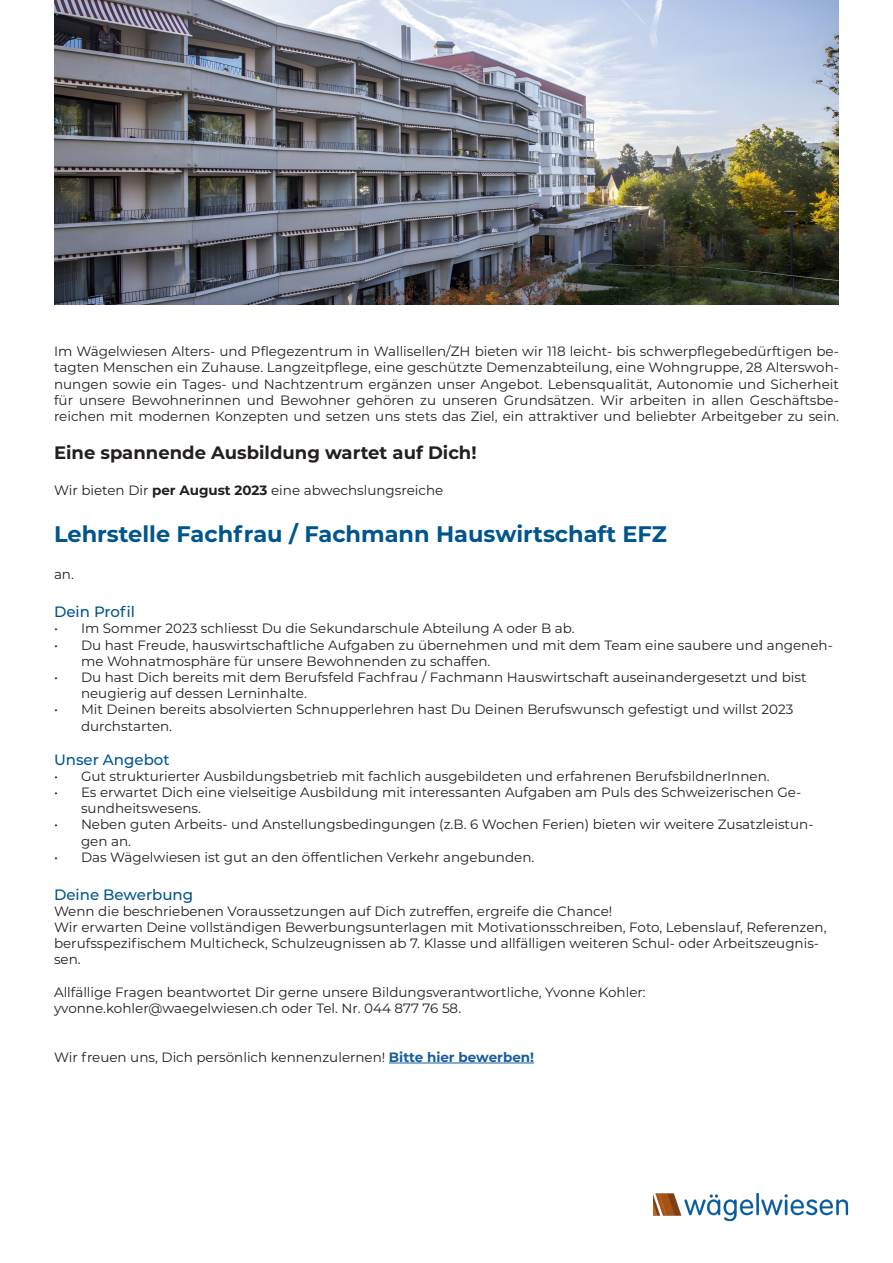
<style>
.page{position:relative;width:893px;height:1263px;background:#fff}
.page>*{position:absolute;margin:0;border:0;box-sizing:border-box;transform-origin:0 0}
.t1{font:700 22.5px "Montserrat";color:#00558c}
.t2{font:700 18px "Montserrat";color:#231f20}
.t3{font:500 15px "Montserrat";color:#00558c}
.t4{font:13.5px/16.2px "Montserrat";color:#231f20}
.s1{font-weight:700}
.s2{font-weight:700;color:#175d9e}
</style>
<div class="page">
<hr style="left:389px;top:1063px;width:145px;height:1px;background:#175d9e">
<img style="left:654px;top:1192px;width:195px;height:30px">
<img style="left:54px;top:0;width:785px;height:304px">
<p class="t4" style="left:54px;top:343px;width:786px;text-align:justify">Im Wägelwiesen Alters- und Pflegezentrum in Wallisellen/ZH bieten wir 118 leicht- bis schwerpflegebedürftigen be&shy;tagten Menschen ein Zuhause. Langzeitpflege, eine geschützte Demenzabteilung, eine Wohngruppe, 28 Alterswoh&shy;nungen sowie ein Tages- und Nachtzentrum ergänzen unser Angebot. Lebensqualität, Autonomie und Sicherheit für unsere Bewohnerinnen und Bewohner gehören zu unseren Grundsätzen. Wir arbeiten in allen Geschäftsbe&shy;reichen mit modernen Konzepten und setzen uns stets das Ziel, ein attraktiver und beliebter Arbeitgeber zu sein.</p>
<p class="t2" style="left:54px;top:439px;width:424px">Eine spannende Ausbildung wartet auf Dich!</p>
<p class="t4" style="left:54px;top:481px;width:391px">Wir bieten Dir <span class="s1">per August 2023</span> eine abwechslungsreiche</p>
<p class="t1" style="left:54px;top:517px;width:615px">Lehrstelle Fachfrau / Fachmann Hauswirtschaft EFZ</p>
<p class="t4" style="left:54px;top:565px;width:21px">an.</p>
<p class="t3" style="left:54px;top:601px;width:82px">Dein Profil</p>
<p class="t4" style="left:54px;top:620px;width:522px">• Im Sommer 2023 schliesst Du die Sekundarschule Abteilung A oder B ab.</p>
<p class="t4" style="left:81px;top:636px;width:753px;text-indent:-27px">• Du hast Freude, hauswirtschaftliche Aufgaben zu übernehmen und mit dem Team eine saubere und angeneh&shy;me Wohnatmosphäre für unsere Bewohnenden zu schaffen.</p>
<p class="t4" style="left:81px;top:669px;width:727px;text-indent:-27px">• Du hast Dich bereits mit dem Berufsfeld Fachfrau / Fachmann Hauswirtschaft auseinandergesetzt und bist neugierig auf dessen Lerninhalte.</p>
<p class="t4" style="left:81px;top:701px;width:714px;text-indent:-27px">• Mit Deinen bereits absolvierten Schnupperlehren hast Du Deinen Berufswunsch gefestigt und willst 2023 durchstarten.</p>
<p class="t3" style="left:54px;top:749px;width:117px">Unser Angebot</p>
<p class="t4" style="left:54px;top:767px;width:717px">• Gut strukturierter Ausbildungsbetrieb mit fachlich ausgebildeten und erfahrenen BerufsbildnerInnen.</p>
<p class="t4" style="left:81px;top:784px;width:722px;text-indent:-27px">• Es erwartet Dich eine vielseitige Ausbildung mit interessanten Aufgaben am Puls des Schweizerischen Ge&shy;sundheitswesens.</p>
<p class="t4" style="left:81px;top:816px;width:734px;text-indent:-27px">• Neben guten Arbeits- und Anstellungsbedingungen (z.B. 6 Wochen Ferien) bieten wir weitere Zusatzleistun&shy;gen an.</p>
<p class="t4" style="left:54px;top:848px;width:482px">• Das Wägelwiesen ist gut an den öffentlichen Verkehr angebunden.</p>
<p class="t3" style="left:54px;top:884px;width:141px">Deine Bewerbung</p>
<p class="t4" style="left:54px;top:902px;width:560px">Wenn die beschriebenen Voraussetzungen auf Dich zutreffen, ergreife die Chance!</p>
<p class="t4" style="left:54px;top:919px;width:774px">Wir erwarten Deine vollständigen Bewerbungsunterlagen mit Motivationsschreiben, Foto, Lebenslauf, Referenzen, berufsspezifischem Multicheck, Schulzeugnissen ab 7. Klasse und allfälligen weiteren Schul- oder Arbeitszeugnis&shy;sen.</p>
<p class="t4" style="left:54px;top:983px;width:593px">Allfällige Fragen beantwortet Dir gerne unsere Bildungsverantwortliche, Yvonne Kohler:</p>
<p class="t4" style="left:54px;top:1000px;width:409px">yvonne.kohler@waegelwiesen.ch oder Tel. Nr. 044 877 76 58.</p>
<p class="t4" style="left:54px;top:1048px;width:482px">Wir freuen uns, Dich persönlich kennenzulernen! <span class="s2">Bitte hier bewerben!</span></p>
</div>
